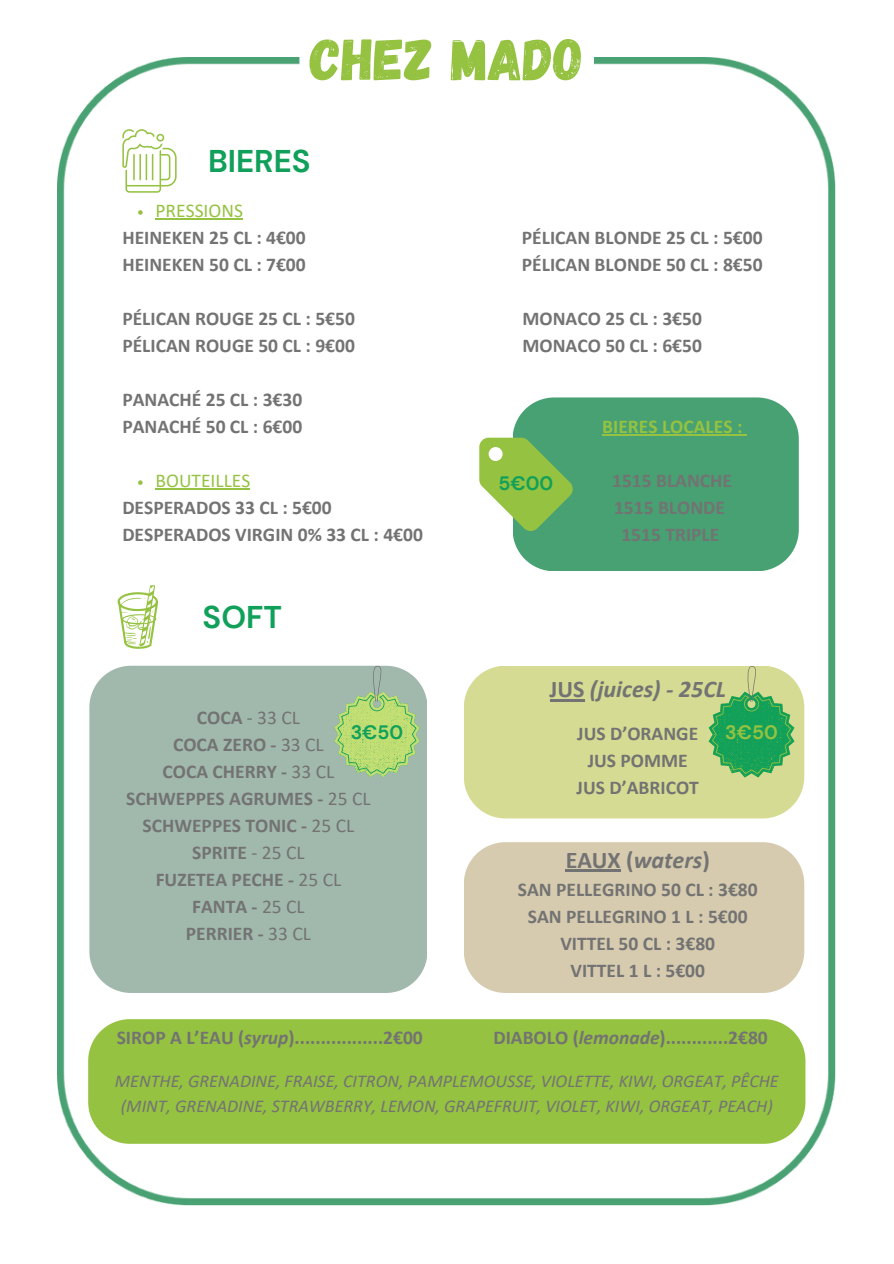
<style>
.page{position:relative;width:894px;height:1264px;background:#fff}
.page>*{position:absolute;margin:0;border:0;box-sizing:border-box;transform-origin:0 0}
.t1{font:58.35px "Gagalin";color:#95c241}
.t2{font:700 31.35px "DM Sans";color:#10a05a}
.t3{font:italic 700 24px "Calibri";color:#737373}
.t4{font:700 24px "Calibri";color:#737373}
.t5{font:700 19.5px/27px "Calibri";color:#737373;text-align:center}
.t6{font:19.5px "Calibri";color:#95c241}
.t7{font:700 19.5px "Calibri";color:#95c241}
.t8{font:700 19.35px "DM Sans";color:#10a05a}
.t9{font:700 19.35px "DM Sans";color:#95c241}
.t10{font:italic 18px/24.8px "Calibri";color:#737373;text-align:center}
.s1{font-style:normal}
.s2{font-weight:400}
.s3{font-style:italic}
</style>
<div class="page">
<img style="left:58px;top:58px;width:777px;height:1147px">
<svg style="left:299px;top:57px;width:295px;height:151px"></svg>
<svg style="left:122px;top:129px;width:54px;height:63px"></svg>
<svg style="left:117px;top:585px;width:41px;height:63px"></svg>
<div style="left:463px;top:665px;width:341px;height:153px;background:#d5db92"></div>
<div style="left:89px;top:665px;width:338px;height:327px;background:#a1b9ad"></div>
<div style="left:512px;top:397px;width:286px;height:174px;background:#48a172"></div>
<div style="left:463px;top:842px;width:341px;height:150px;background:#d6cbaf"></div>
<div style="left:88px;top:1019px;width:717px;height:124px;background:#95c241"></div>
<svg style="left:479px;top:437px;width:93px;height:94px;background:#93c366"></svg>
<svg style="left:334px;top:665px;width:85px;height:112px;background:#accb8d"></svg>
<svg style="left:138px;top:210px;width:5px;height:5px"></svg>
<hr style="left:155px;top:218px;width:88px;height:1px;background:#95c241">
<hr style="left:602px;top:434px;width:140px;height:1px;background:#95c241">
<svg style="left:138px;top:480px;width:5px;height:5px"></svg>
<hr style="left:155px;top:488px;width:95px;height:1px;background:#95c241">
<hr style="left:549px;top:699px;width:35px;height:2px;background:#737373">
<hr style="left:565px;top:869px;width:55px;height:3px;background:#737373">
<svg style="left:708px;top:666px;width:85px;height:111px;background:#6ebb72"></svg>
<h1 class="t1" style="left:310px;top:22px;width:275px">CHEZ MADO</h1>
<h2 class="t2" style="left:208px;top:140px;width:104px">BIERES</h2>
<p class="t6" style="left:155px;top:202px;width:89px">PRESSIONS</p>
<p class="t5" style="left:122px;top:226px;width:185px">HEINEKEN 25 CL : 4€00</p>
<p class="t5" style="left:521px;top:226px;width:242px">PÉLICAN BLONDE 25 CL : 5€00</p>
<p class="t5" style="left:122px;top:253px;width:185px">HEINEKEN 50 CL : 7€00</p>
<p class="t5" style="left:521px;top:253px;width:242px">PÉLICAN BLONDE 50 CL : 8€50</p>
<p class="t5" style="left:122px;top:307px;width:234px">PÉLICAN ROUGE 25 CL : 5€50</p>
<p class="t5" style="left:522px;top:307px;width:181px">MONACO 25 CL : 3€50</p>
<p class="t5" style="left:122px;top:334px;width:234px">PÉLICAN ROUGE 50 CL : 9€00</p>
<p class="t5" style="left:522px;top:334px;width:181px">MONACO 50 CL : 6€50</p>
<p class="t5" style="left:122px;top:388px;width:181px;text-align:left">PANACHÉ 25 CL : 3€30<br>PANACHÉ 50 CL : 6€00</p>
<p class="t7" style="left:602px;top:418px;width:142px">BIERES LOCALES :</p>
<p class="t6" style="left:155px;top:472px;width:96px">BOUTEILLES</p>
<p class="t5" style="left:612px;top:469px;width:121px">1515 BLANCHE</p>
<p class="t5" style="left:122px;top:496px;width:211px">DESPERADOS 33 CL : 5€00</p>
<p class="t5" style="left:614px;top:496px;width:112px">1515 BLONDE</p>
<p class="t5" style="left:122px;top:523px;width:302px">DESPERADOS VIRGIN 0% 33 CL : 4€00</p>
<p class="t5" style="left:621px;top:523px;width:99px">1515 TRIPLE</p>
<p class="t8" style="left:498px;top:471px;width:56px">5€00</p>
<h2 class="t2" style="left:202px;top:596px;width:81px">SOFT</h2>
<p class="t3" style="left:549px;top:679px;width:178px"><span class="s1">JUS</span> (juices) - 25CL</p>
<p class="t5" style="left:126px;top:705px;width:246px">COCA <span class="s2">- 33 CL<br></span>COCA ZERO - <span class="s2">33 CL<br></span>COCA CHERRY - <span class="s2">33 CL<br></span>SCHWEPPES AGRUMES - <span class="s2">25 CL<br></span>SCHWEPPES TONIC - <span class="s2">25 CL<br></span>SPRITE <span class="s2">- 25 CL<br></span>FUZETEA PECHE - <span class="s2">25 CL<br></span>FANTA - <span class="s2">25 CL<br></span>PERRIER - <span class="s2">33 CL</span></p>
<p class="t8" style="left:350px;top:719px;width:54px">3€50</p>
<p class="t9" style="left:725px;top:719px;width:54px">3€50</p>
<p class="t5" style="left:576px;top:721px;width:124px">JUS D’ORANGE<br>JUS POMME<br>JUS D’ABRICOT</p>
<p class="t4" style="left:565px;top:849px;width:146px">EAUX (<span class="s3">waters</span>)</p>
<p class="t5" style="left:517px;top:878px;width:241px">SAN PELLEGRINO 50 CL : 3€80<br>SAN PELLEGRINO 1 L : 5€00<br>VITTEL 50 CL : 3€80<br>VITTEL 1 L : 5€00</p>
<p class="t5" style="left:117px;top:1025px;width:307px">SIROP A L’EAU (<span class="s3">syrup</span>).................2€00</p>
<p class="t5" style="left:493px;top:1025px;width:276px">DIABOLO (<span class="s3">lemonade</span>)............2€80</p>
<p class="t10" style="left:115px;top:1070px;width:665px">MENTHE, GRENADINE, FRAISE, CITRON, PAMPLEMOUSSE, VIOLETTE, KIWI, ORGEAT, PÊCHE (MINT, GRENADINE, STRAWBERRY, LEMON, GRAPEFRUIT, VIOLET, KIWI, ORGEAT, PEACH)</p>
</div>
